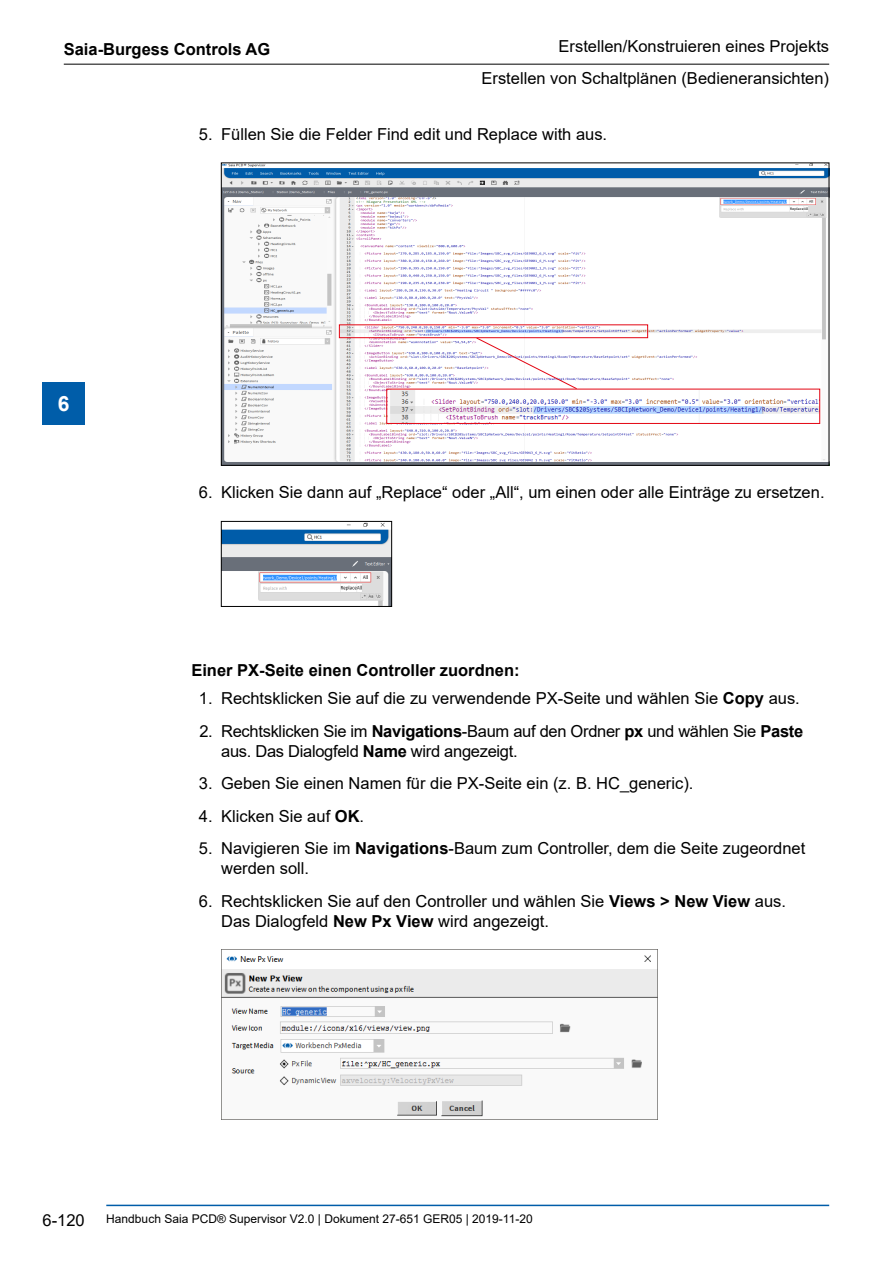
<style>
.page{position:relative;width:893px;height:1263px;background:#fff}
.page>*{position:absolute;margin:0;border:0;box-sizing:border-box;transform-origin:0 0}
.t1{font:700 21px "Arial";color:#fff}
.t2{font:16.5px/19.8px "Arial";color:#000}
.t3{font:16.5px/19.8px "Arial";letter-spacing:-.02em;color:#000}
.Fliesstext_Ueberschr{font:700 16.5px "Arial";color:#000}
.t4{font:12px "Arial";color:#000}
.s1{font-weight:700}
</style>
<div class="page">
<hr style="left:106px;top:1205px;width:723px;height:1px;background:#005da9">
<hr style="left:64px;top:64px;width:765px;height:1px;background:#000">
<div style="left:43px;top:383px;width:42px;height:42px;background:#005da9"></div>
<img style="left:223px;top:165px;width:604px;height:298px">
<img style="left:389px;top:391px;width:429px;height:31px">
<div style="left:387px;top:389px;width:433px;height:35px;border:1px solid #e30613"></div>
<div style="left:339px;top:325px;width:309px;height:13px;border:1px solid #e30613"></div>
<svg style="left:476px;top:337px;width:101px;height:52px"></svg>
<img style="left:223px;top:523px;width:167px;height:82px">
<div style="left:221px;top:521px;width:171px;height:86px;border:1px solid #000"></div>
<img style="left:221px;top:950px;width:437px;height:169px">
<p class="Fliesstext_Ueberschr" style="left:64px;top:37px;width:208px">Saia-Burgess Controls AG</p>
<p class="t2" style="left:559px;top:37px;width:272px">Erstellen/Konstruieren eines Projekts</p>
<p class="t2" style="left:482px;top:68px;width:349px">Erstellen von Schaltplänen (Bedieneransichten)</p>
<p class="t1" style="left:58px;top:389px;width:13px">6</p>
<p class="t2" style="left:199px;top:124px;width:410px">5. Füllen Sie die Felder Find edit und Replace with aus.</p>
<p class="t2" style="left:199px;top:482px;width:627px">6. Klicken Sie dann auf „Replace“ oder „All“, um einen oder alle Einträge zu ersetzen.</p>
<p class="Fliesstext_Ueberschr" style="left:191px;top:659px;width:330px">Einer PX-Seite einen Controller zuordnen:</p>
<p class="t2" style="left:199px;top:688px;width:602px">1. Rechtsklicken Sie auf die zu verwendende PX-Seite und wählen Sie <span class="s1">Copy</span> aus.</p>
<p class="t3" style="left:221px;top:721px;width:584px;text-indent:-22px">2. Rechtsklicken Sie im <span class="s1">Navigations</span>-Baum auf den Ordner <span class="s1">px</span> und wählen Sie <span class="s1">Paste </span>aus. Das Dialogfeld <span class="s1">Name</span> wird angezeigt.</p>
<p class="t2" style="left:199px;top:773px;width:496px">3. Geben Sie einen Namen für die PX-Seite ein (z. B. HC_generic).</p>
<p class="t2" style="left:199px;top:806px;width:167px">4. Klicken Sie auf <span class="s1">OK</span>.</p>
<p class="t2" style="left:221px;top:838px;width:586px;text-indent:-22px">5. Navigieren Sie im <span class="s1">Navigations</span>-Baum zum Controller, dem die Seite zugeordnet werden soll.</p>
<p class="t2" style="left:221px;top:891px;width:566px;text-indent:-22px">6. Rechtsklicken Sie auf den Controller und wählen Sie <span class="s1">Views &gt; New View</span> aus.<br>Das Dialogfeld <span class="s1">New Px View</span> wird angezeigt.</p>
<p class="t2" style="left:43px;top:1210px;width:44px">6-120</p>
<p class="t4" style="left:106px;top:1211px;width:428px">Handbuch Saia PCD® Supervisor V2.0 | Dokument 27-651 GER05 | 2019-11-20</p>
</div>
